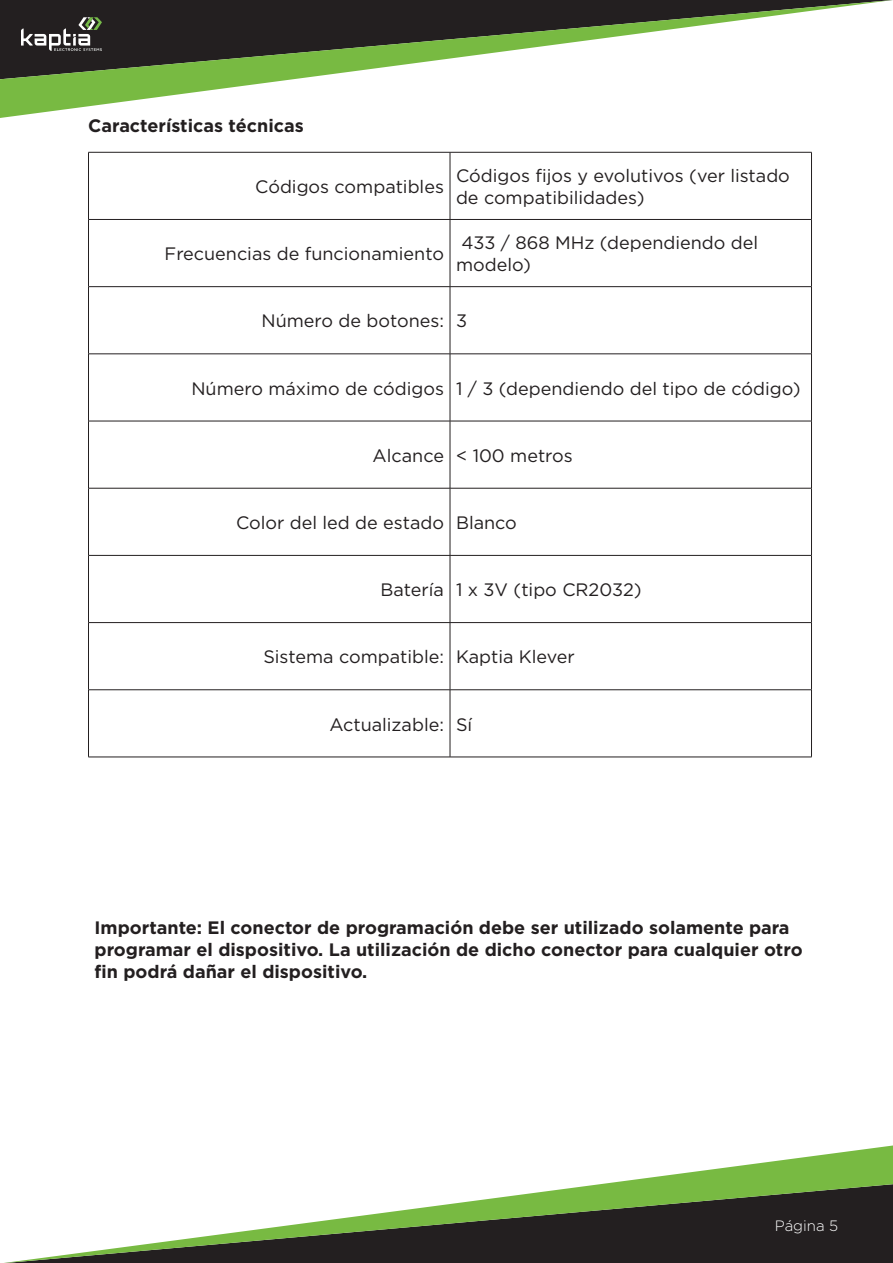
<style>
.page{position:relative;width:893px;height:1263px;background:#fff}
.page>*{position:absolute;margin:0;border:0;box-sizing:border-box;transform-origin:0 0}
.t1{font:18px/21.6px "Gotham";color:#231f20}
.t2{font:700 18px/21.6px "Gotham";color:#231f20}
.t3{font:300 15px "Gotham";color:#fff}
</style>
<div class="page">
<svg style="left:0;top:0;width:893px;height:118px"></svg>
<svg style="left:4px;top:1145px;width:889px;height:118px"></svg>
<svg style="left:21px;top:17px;width:81px;height:34px;background:#565552"></svg>
<hr style="left:88px;top:152px;width:362px;height:1px;background:#231f20">
<hr style="left:88px;top:152px;width:1px;height:67px;background:#231f20">
<hr style="left:450px;top:152px;width:362px;height:1px;background:#231f20">
<hr style="left:450px;top:152px;width:1px;height:67px;background:#231f20">
<hr style="left:811px;top:152px;width:1px;height:67px;background:#231f20">
<hr style="left:88px;top:219px;width:362px;height:1px;background:#231f20">
<hr style="left:88px;top:220px;width:1px;height:66px;background:#231f20">
<hr style="left:450px;top:219px;width:362px;height:1px;background:#231f20">
<hr style="left:450px;top:220px;width:1px;height:66px;background:#231f20">
<hr style="left:811px;top:220px;width:1px;height:66px;background:#231f20">
<hr style="left:88px;top:286px;width:362px;height:1px;background:#231f20">
<hr style="left:88px;top:287px;width:1px;height:67px;background:#231f20">
<hr style="left:450px;top:286px;width:362px;height:1px;background:#231f20">
<hr style="left:450px;top:287px;width:1px;height:67px;background:#231f20">
<hr style="left:811px;top:287px;width:1px;height:67px;background:#231f20">
<hr style="left:88px;top:354px;width:362px;height:1px;background:#231f20">
<hr style="left:88px;top:354px;width:1px;height:67px;background:#231f20">
<hr style="left:450px;top:354px;width:362px;height:1px;background:#231f20">
<hr style="left:450px;top:354px;width:1px;height:67px;background:#231f20">
<hr style="left:811px;top:354px;width:1px;height:67px;background:#231f20">
<hr style="left:88px;top:421px;width:362px;height:1px;background:#231f20">
<hr style="left:88px;top:421px;width:1px;height:67px;background:#231f20">
<hr style="left:450px;top:421px;width:362px;height:1px;background:#231f20">
<hr style="left:450px;top:421px;width:1px;height:67px;background:#231f20">
<hr style="left:811px;top:421px;width:1px;height:67px;background:#231f20">
<hr style="left:88px;top:488px;width:362px;height:1px;background:#231f20">
<hr style="left:88px;top:488px;width:1px;height:67px;background:#231f20">
<hr style="left:450px;top:488px;width:362px;height:1px;background:#231f20">
<hr style="left:450px;top:488px;width:1px;height:67px;background:#231f20">
<hr style="left:811px;top:488px;width:1px;height:67px;background:#231f20">
<hr style="left:88px;top:555px;width:362px;height:1px;background:#231f20">
<hr style="left:88px;top:556px;width:1px;height:66px;background:#231f20">
<hr style="left:450px;top:555px;width:362px;height:1px;background:#231f20">
<hr style="left:450px;top:556px;width:1px;height:66px;background:#231f20">
<hr style="left:811px;top:556px;width:1px;height:66px;background:#231f20">
<hr style="left:88px;top:622px;width:362px;height:1px;background:#231f20">
<hr style="left:88px;top:623px;width:1px;height:66px;background:#231f20">
<hr style="left:450px;top:622px;width:362px;height:1px;background:#231f20">
<hr style="left:450px;top:623px;width:1px;height:66px;background:#231f20">
<hr style="left:811px;top:623px;width:1px;height:66px;background:#231f20">
<hr style="left:88px;top:689px;width:362px;height:1px;background:#231f20">
<hr style="left:88px;top:690px;width:1px;height:67px;background:#231f20">
<hr style="left:450px;top:689px;width:362px;height:1px;background:#231f20">
<hr style="left:450px;top:690px;width:1px;height:67px;background:#231f20">
<hr style="left:811px;top:690px;width:1px;height:67px;background:#231f20">
<hr style="left:88px;top:757px;width:362px;height:1px;background:#231f20">
<hr style="left:450px;top:757px;width:362px;height:1px;background:#231f20">
<p class="t2" style="left:88px;top:115px;width:217px">Características técnicas</p>
<p class="t1" style="left:255px;top:176px;width:190px">Códigos compatibles</p>
<p class="t1" style="left:456px;top:165px;width:335px">Códigos fijos y evolutivos (ver listado de compatibilidades)</p>
<p class="t1" style="left:165px;top:243px;width:281px">Frecuencias de funcionamiento</p>
<p class="t1" style="left:456px;top:232px;width:304px;text-indent:5px">433 / 868 MHz (dependiendo del modelo)</p>
<p class="t1" style="left:261px;top:310px;width:184px">Número de botones:</p>
<p class="t1" style="left:456px;top:310px;width:13px">3</p>
<p class="t1" style="left:191px;top:377px;width:254px">Número máximo de códigos</p>
<p class="t1" style="left:456px;top:377px;width:346px">1 / 3 (dependiendo del tipo de código)</p>
<p class="t1" style="left:373px;top:444px;width:73px">Alcance</p>
<p class="t1" style="left:456px;top:444px;width:118px">&lt; 100 metros</p>
<p class="t1" style="left:236px;top:511px;width:209px">Color del led de estado</p>
<p class="t1" style="left:456px;top:511px;width:62px">Blanco</p>
<p class="t1" style="left:381px;top:579px;width:65px">Batería</p>
<p class="t1" style="left:456px;top:579px;width:187px">1 x 3V (tipo CR2032)</p>
<p class="t1" style="left:263px;top:646px;width:182px">Sistema compatible:</p>
<p class="t1" style="left:456px;top:646px;width:120px">Kaptia Klever</p>
<p class="t1" style="left:329px;top:713px;width:116px">Actualizable:</p>
<p class="t1" style="left:456px;top:713px;width:18px">Sí</p>
<p class="t2" style="left:95px;top:917px;width:710px">Importante: El conector de programación debe ser utilizado solamente para programar el dispositivo. La utilización de dicho conector para cualquier otro fin podrá dañar el dispositivo.</p>
<p class="t3" style="left:775px;top:1216px;width:65px">Página 5</p>
</div>
